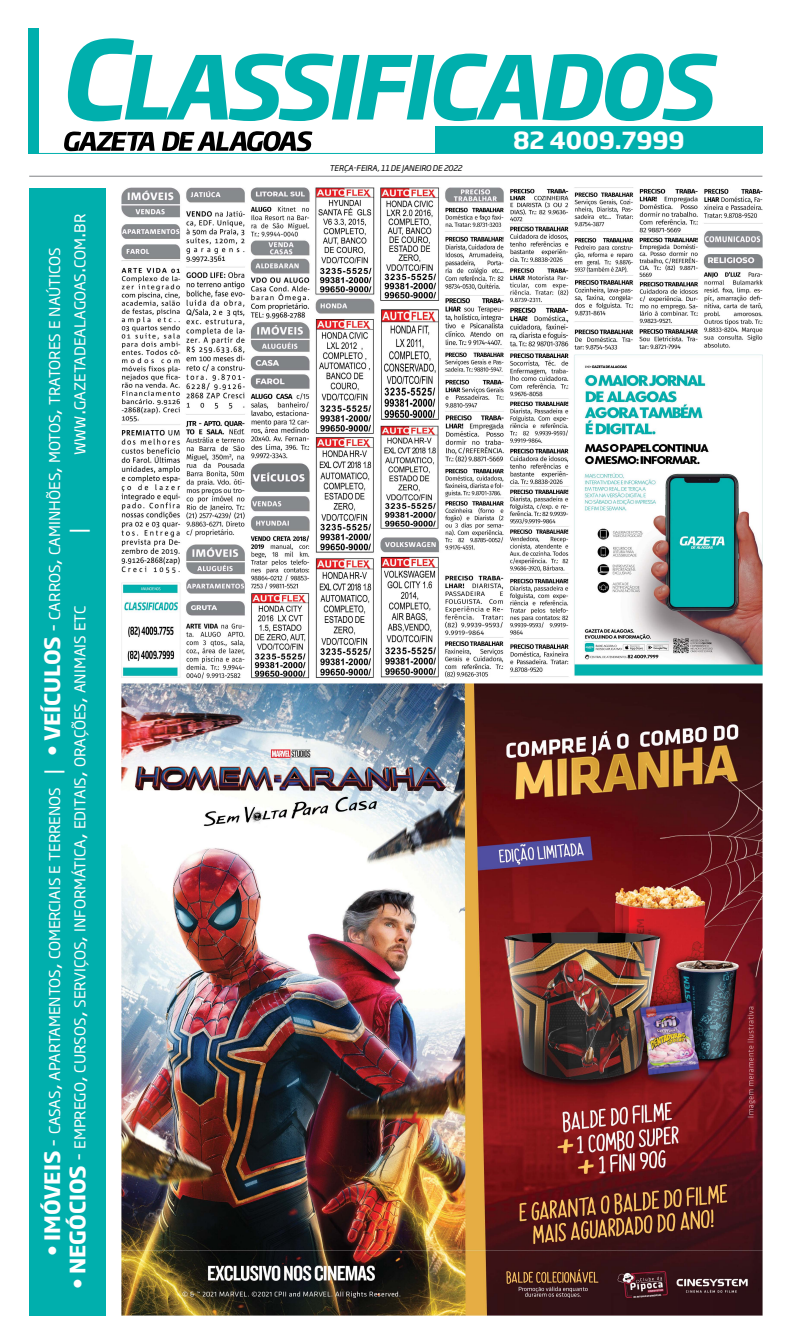
<style>
.page{position:relative;width:791px;height:1344px;background:#fff}
.page>*{position:absolute;margin:0;border:0;box-sizing:border-box;transform-origin:0 0}
.t1{font:italic 700 86.89px "Gazeta Soho Gothic Pro";color:#00afad}
.t2{font:700 23.19px "Gazeta Soho Gothic Pro";color:#fff}
.t3{font:21px "Gazeta Soho Gothic Pro";color:#fff}
.t4{font:14.7px "Gazeta Soho Gothic Pro";color:#fff}
.t5{font:italic 7.88px "Gazeta Soho Gothic Pro";letter-spacing:-.005em;color:#000}
.s1{font-size:107.01px}
.s2{font-size:21px}
.s3{font-weight:700;font-size:21px}
</style>
<div class="page">
<hr style="left:29px;top:176px;width:733px;height:1px;background:#808285">
<hr style="left:29px;top:153px;width:733px;height:1px;background:#00afad">
<svg style="left:64px;top:131px;width:90px;height:20px"></svg>
<svg style="left:162px;top:131px;width:150px;height:20px"></svg>
<div style="left:29px;top:29px;width:10px;height:125px;background:#00afad"></div>
<div style="left:434px;top:127px;width:328px;height:26px;background:#00afad"></div>
<img style="left:121px;top:188px;width:641px;height:1127px">
<div style="left:29px;top:188px;width:76px;height:1127px;background:#00afad"></div>
<p class="t1" style="left:57px;top:18px;width:109px"><span class="s1">C</span>LASSI</p>
<p class="t1" style="left:350px;top:18px;width:103px">FICADOS</p>
<p class="t2" style="left:512px;top:122px;width:173px">82 4009.7999</p>
<p class="t5" style="left:329px;top:162px;width:134px">TERÇA-FEIRA, 11 DE JANEIRO DE 2022</p>
<p class="t4" style="left:69px;top:455px;width:242px;rotate:-90deg">www<span class="s2">.</span>gazetadealagoas<span class="s2">.</span>com<span class="s2">.</span>br</p>
<p class="t4" style="left:43px;top:1256px;width:1010px;rotate:-90deg"><span class="s3">• IMÓVEIS</span> <span class="s2">-</span> casas<span class="s2">,</span> apartamentos<span class="s2">,</span> comerciais e terrenos <span class="s2">|</span> <span class="s3">• VEÍCULOS</span> <span class="s2">-</span> carros<span class="s2">,</span> caminhões<span class="s2">,</span> motos<span class="s2">,</span> tratores e naúticos</p>
<p class="t3" style="left:61px;top:534px;width:8px;rotate:-90deg">|</p>
<p class="t4" style="left:69px;top:1289px;width:684px;rotate:-90deg"><span class="s3">• NEGÓCIOS</span> <span class="s2">-</span> emprego<span class="s2">,</span> cursos<span class="s2">,</span> serviços<span class="s2">,</span> informática<span class="s2">,</span> editais<span class="s2">,</span> orações<span class="s2">,</span> animais etc</p>
</div>
